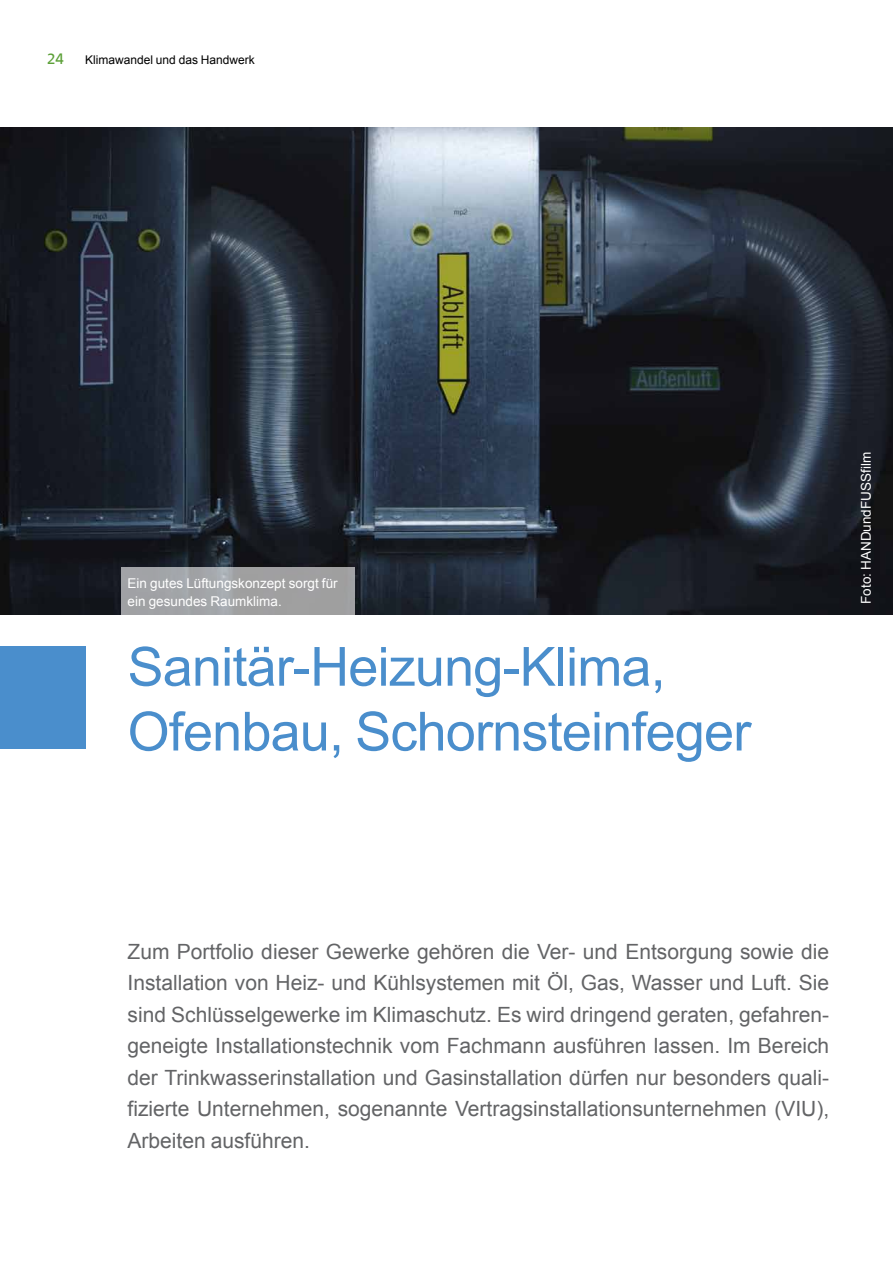
<style>
.page{position:relative;width:893px;height:1263px;background:#fff}
.page>*{position:absolute;margin:0;border:0;box-sizing:border-box;transform-origin:0 0}
.t1{font:54px/64.8px "Arial";letter-spacing:-.015em;color:#4a8ecc}
.t2{font:21px/31.5px "Arial";color:#636466;text-align:justify}
.t3{font:15px "Frutiger CE";color:#5ca038}
.t4{font:13.5px/18px "Arial";color:#fff}
.t5{font:12px "Arial";color:#000}
</style>
<div class="page">
<img style="left:0;top:128px;width:893px;height:486px">
<div style="left:121px;top:567px;width:234px;height:47px;background:#a0a1a3"></div>
<div style="left:0;top:646px;width:85px;height:102px;background:#4a8ecc"></div>
<p class="t3" style="left:47px;top:50px;width:18px">24</p>
<p class="t5" style="left:85px;top:52px;width:171px">Klimawandel und das Handwerk</p>
<p class="t4" style="left:128px;top:575px;width:212px">Ein gutes Lüftungskonzept sorgt für ein gesundes Raumklima.</p>
<h1 class="t1" style="left:128px;top:635px;width:625px">Sanitär-Heizung-Klima,<br>Ofenbau, Schornsteinfeger</h1>
<p class="t4" style="left:857px;top:604px;width:153px;rotate:-90deg">Foto: HANDundFUSSfilm</p>
<p class="t2" style="left:128px;top:936px;width:703px">Zum Portfolio dieser Gewerke gehören die Ver- und Entsorgung sowie die Installation von Heiz- und Kühlsystemen mit Öl, Gas, Wasser und Luft. Sie sind Schlüsselgewerke im Klimaschutz. Es wird dringend geraten, gefahren&shy;geneigte Installationstechnik vom Fachmann ausführen lassen. Im Bereich der Trinkwasserinstallation und Gasinstallation dürfen nur besonders quali&shy;fizierte Unternehmen, sogenannte Vertragsinstallationsunternehmen (VIU), Arbeiten ausführen.</p>
</div>
